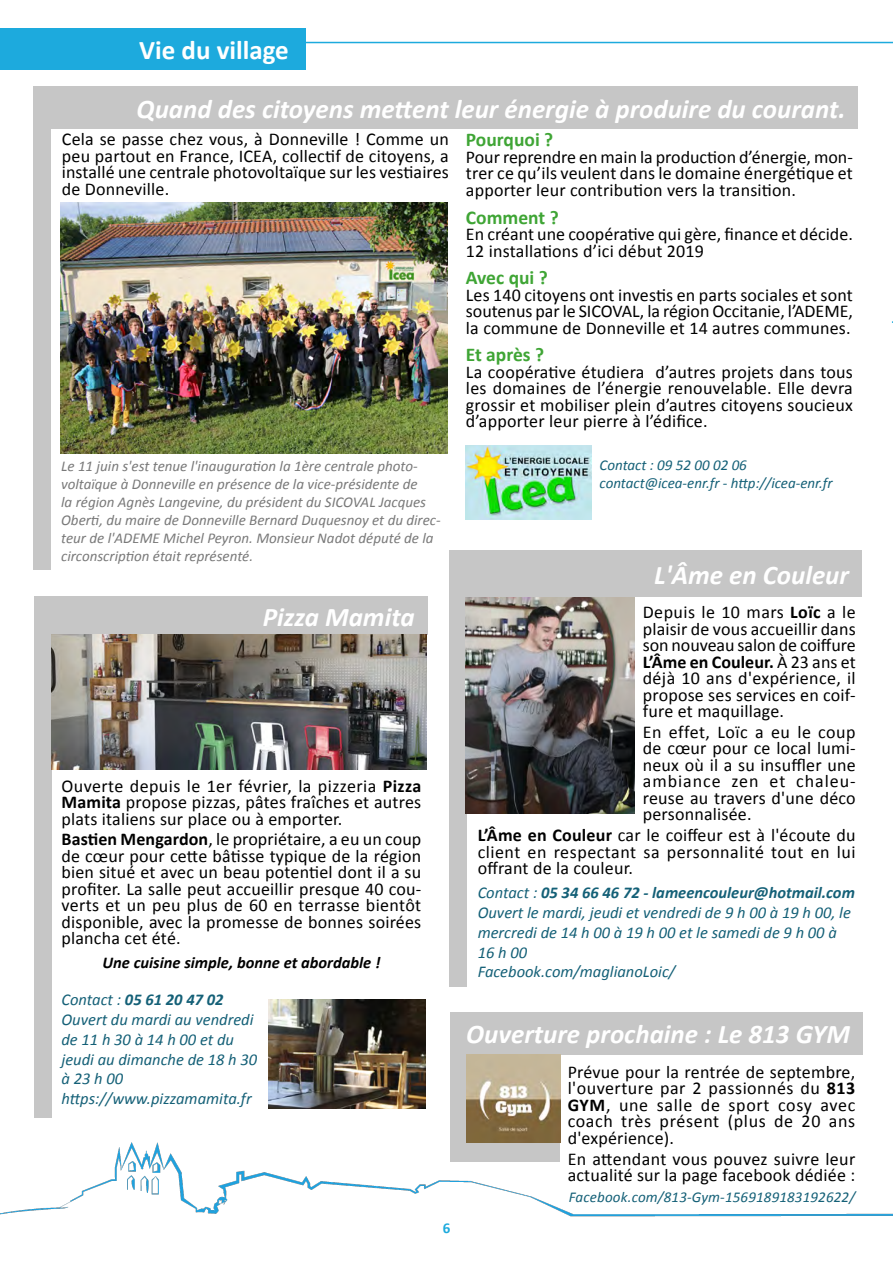
<style>
.page{position:relative;width:893px;height:1263px;background:#fff}
.page>*{position:absolute;margin:0;border:0;box-sizing:border-box;transform-origin:0 0}
.Droite{font:italic 700 27px "Calibri";color:#fff}
.Rubrique_D__sans{font:700 27px "Calibri";color:#fff}
.t1{font:700 19.5px "Calibri";color:#3fa535}
.Articles{font:18px/16.5px "Calibri";letter-spacing:.01em;color:#000;text-align:justify}
.t2{font:italic 16.5px/19.8px "Calibri";color:#146077}
.Centré{font:italic 700 16.5px "Calibri";color:#000}
.t3{font:italic 15px/18px "Calibri";color:#797979}
.Auteur{font:italic 15px/18px "Calibri";color:#146077}
.t4{font:700 15px "Calibri";color:#1daadd}
.s1{font-weight:700}
</style>
<div class="page">
<img style="left:0;top:1143px;width:893px;height:74px">
<hr style="left:0;top:42px;width:893px;height:1px;background:#1daadd">
<div style="left:0;top:28px;width:306px;height:41px;background:#1daadd"></div>
<div style="left:450px;top:1052px;width:110px;height:110px;background:#c6c6c6"></div>
<div style="left:450px;top:1012px;width:413px;height:42px;background:#c6c6c6"></div>
<div style="left:33px;top:128px;width:17px;height:442px;background:#c6c6c6"></div>
<img style="left:61px;top:203px;width:387px;height:251px">
<div style="left:33px;top:86px;width:825px;height:43px;background:#c6c6c6"></div>
<img style="left:466px;top:445px;width:125px;height:75px">
<div style="left:449px;top:595px;width:17px;height:392px;background:#c6c6c6"></div>
<div style="left:449px;top:551px;width:413px;height:46px;background:#c6c6c6"></div>
<img style="left:465px;top:597px;width:169px;height:217px">
<div style="left:34px;top:634px;width:17px;height:483px;background:#c6c6c6"></div>
<div style="left:34px;top:596px;width:393px;height:39px;background:#c6c6c6"></div>
<img style="left:51px;top:635px;width:376px;height:135px">
<img style="left:268px;top:1000px;width:158px;height:108px">
<img style="left:467px;top:1054px;width:93px;height:89px">
<p class="Rubrique_D__sans" style="left:139px;top:33px;width:151px">Vie du village</p>
<p class="Droite" style="left:136px;top:91px;width:711px">Quand des citoyens mettent leur énergie à produire du courant.</p>
<p class="Articles" style="left:62px;top:131px;width:388px">Cela se passe chez vous, à Donneville ! Comme un peu partout en France, ICEA, collectif de citoyens, a installé une centrale photovoltaïque sur les vestiaires de Donneville.</p>
<p class="t1" style="left:466px;top:128px;width:89px">Pourquoi ?</p>
<p class="Articles" style="left:466px;top:149px;width:389px">Pour reprendre en main la production d’énergie, mon&shy;trer ce qu’ils veulent dans le domaine énergétique et apporter leur contribution vers la transition.</p>
<p class="t1" style="left:466px;top:205px;width:94px">Comment ?</p>
<p class="Articles" style="left:466px;top:226px;width:389px">En créant une coopérative qui gère, finance et décide.<br>12 installations d’ici début 2019</p>
<p class="t1" style="left:466px;top:265px;width:83px">Avec qui ?</p>
<p class="Articles" style="left:466px;top:287px;width:389px">Les 140 citoyens ont investis en parts sociales et sont soutenus par le SICOVAL, la région Occitanie, l’ADEME, la commune de Donneville et 14 autres communes.</p>
<p class="t1" style="left:466px;top:342px;width:80px">Et après ?</p>
<p class="Articles" style="left:466px;top:364px;width:388px">La coopérative étudiera d’autres projets dans tous les domaines de l’énergie renouvelable. Elle devra grossir et mobiliser plein d’autres citoyens soucieux d’apporter leur pierre à l’édifice.</p>
<p class="Auteur" style="left:600px;top:456px;width:235px">Contact : 09 52 00 02 06 contact@icea-enr.fr - http://icea-enr.fr</p>
<p class="t3" style="left:61px;top:457px;width:381px">Le 11 juin s'est tenue l'inauguration la 1ère centrale photo&shy;voltaïque à Donneville en présence de la vice-présidente de<br>la région Agnès Langevine, du président du SICOVAL Jacques Oberti, du maire de Donneville Bernard Duquesnoy et du direc&shy;teur de l'ADEME Michel Peyron. Monsieur Nadot député de la circonscription était représenté.</p>
<p class="Droite" style="left:654px;top:558px;width:196px">L'Âme en Couleur</p>
<p class="Droite" style="left:263px;top:600px;width:153px">Pizza Mamita</p>
<p class="Articles" style="left:61px;top:777px;width:361px">Ouverte depuis le 1er février, la pizzeria <span class="s1">Pizza Mamita</span> propose pizzas, pâtes fraîches et autres plats italiens sur place ou à emporter.</p>
<p class="Articles" style="left:61px;top:831px;width:361px"><span class="s1">Bastien Mengardon</span>, le propriétaire, a eu un coup de cœur pour cette bâtisse typique de la région bien situé et avec un beau potentiel dont il a su profiter. La salle peut accueillir presque 40 cou&shy;verts et un peu plus de 60 en terrasse bientôt disponible, avec la promesse de bonnes soirées plancha cet été.</p>
<p class="Centré" style="left:102px;top:952px;width:280px">Une cuisine simple, bonne et abordable !</p>
<p class="t2" style="left:61px;top:989px;width:197px">Contact : <span class="s1">05 61 20 47 02<br></span>Ouvert du mardi au vendredi de 11 h 30 à 14 h 00 et du jeudi au dimanche de 18 h 30 à 23 h 00</p>
<p class="t2" style="left:61px;top:1088px;width:192px">https://www.pizzamamita.fr</p>
<p class="Articles" style="left:643px;top:604px;width:214px">Depuis le 10 mars <span class="s1">Loïc</span> a le plaisir de vous accueillir dans son nouveau salon de coiffure <span class="s1">L’Âme en Couleur.</span> À 23 ans et déjà 10 ans d'expérience, il propose ses services en coif&shy;fure et maquillage.</p>
<p class="Articles" style="left:643px;top:724px;width:214px">En effet, Loïc a eu le coup de cœur pour ce local lumi&shy;neux où il a su insuffler une ambiance zen et chaleu&shy;reuse au travers d'une déco personnalisée.</p>
<p class="Articles" style="left:478px;top:827px;width:379px"><span class="s1">L’Âme en Couleur</span> car le coiffeur est à l'écoute du client en respectant sa personnalité tout en lui offrant de la couleur.</p>
<p class="t2" style="left:478px;top:882px;width:379px">Contact : <span class="s1">05 34 66 46 72 - lameencouleur@hotmail.com </span>Ouvert le mardi, jeudi et vendredi de 9 h 00 à 19 h 00, le mercredi de 14 h 00 à 19 h 00 et le samedi de 9 h 00 à 16 h 00</p>
<p class="t2" style="left:478px;top:961px;width:199px">Facebook.com/maglianoLoic/</p>
<p class="t4" style="left:443px;top:1218px;width:9px">6</p>
<p class="Droite" style="left:466px;top:1017px;width:385px">Ouverture prochaine : Le 813 GYM</p>
<p class="Articles" style="left:568px;top:1063px;width:289px">Prévue pour la rentrée de septembre, l'ouverture par 2 passionnés du <span class="s1">813<br>GYM</span>, une salle de sport cosy avec coach très présent (plus de 20 ans d'expérience).</p>
<p class="Articles" style="left:568px;top:1150px;width:289px">En attendant vous pouvez suivre leur actualité sur la page facebook dédiée :</p>
<p class="Auteur" style="left:569px;top:1187px;width:288px">Facebook.com/813-Gym-1569189183192622/</p>
</div>
